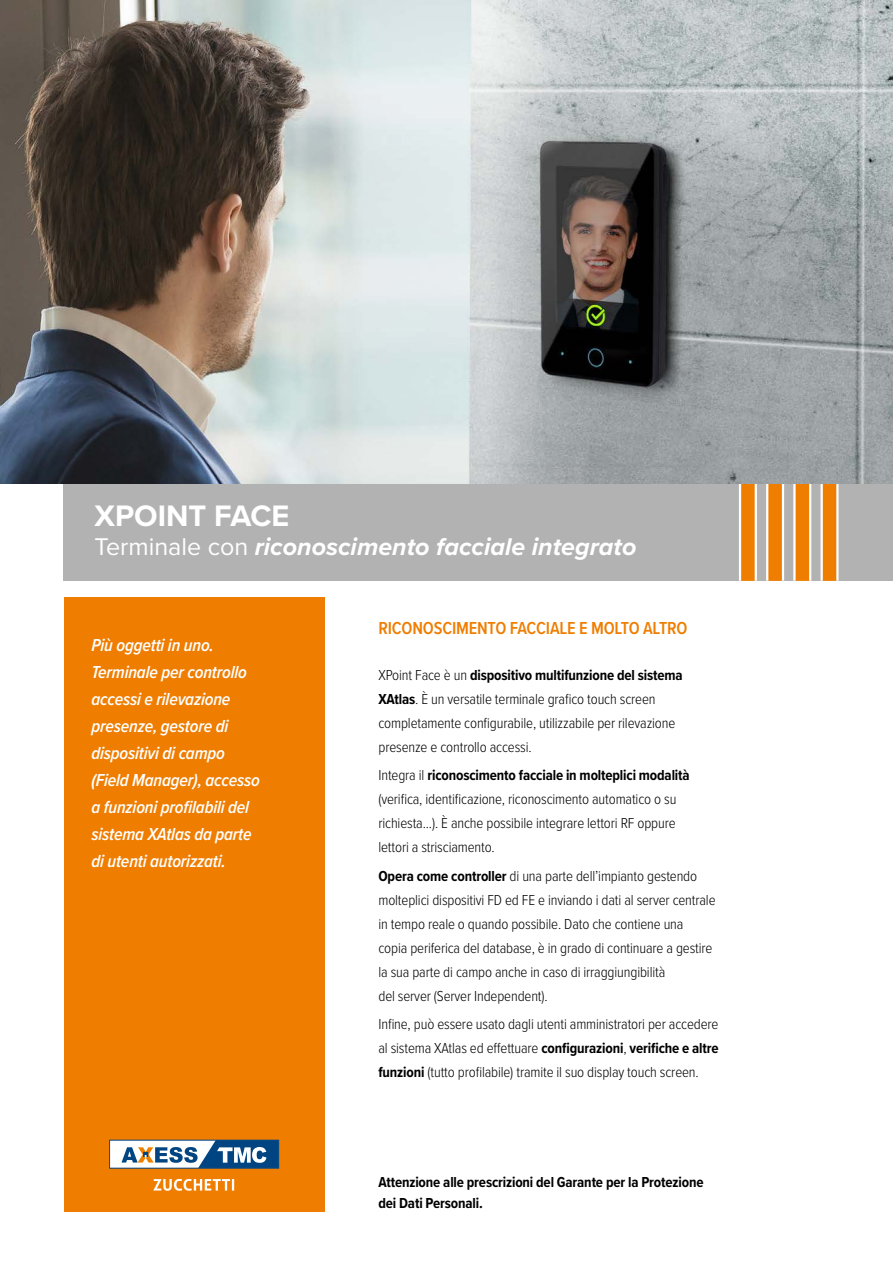
<style>
.page{position:relative;width:893px;height:1263px;background:#fff}
.page>*{position:absolute;margin:0;border:0;box-sizing:border-box;transform-origin:0 0}
.t1{font:700 30.75px "Proxima Nova";color:#fff}
.t2{font:italic 700 25.05px "Proxima Nova";color:#fff}
.t3{font:italic 600 18px/27px "Proxima Nova Cond";letter-spacing:-.01em;color:#fff}
.t4{font:600 18px "Proxima Nova Cond";letter-spacing:-.01em;color:#ef7d00}
.t5{font:300 15px/24px "Proxima Nova Cond";letter-spacing:-.01em;color:#000}
.t6{font:700 15px/21px "Proxima Nova Cond";letter-spacing:-.01em;color:#000}
.s1{font-weight:400;font-style:normal}
.s2{font-weight:700}
</style>
<div class="page">
<div style="left:64px;top:597px;width:260px;height:615px;background:#ef7d00"></div>
<div style="left:64px;top:484px;width:829px;height:97px;background:#b3b2b2"></div>
<div style="left:739px;top:484px;width:18px;height:97px;background:#fff"></div>
<div style="left:741px;top:484px;width:14px;height:97px;background:#ef7d00"></div>
<div style="left:766px;top:484px;width:18px;height:97px;background:#fff"></div>
<div style="left:768px;top:484px;width:14px;height:97px;background:#ef7d00"></div>
<svg style="left:793px;top:484px;width:18px;height:97px"></svg>
<div style="left:796px;top:484px;width:13px;height:97px;background:#ef7d00"></div>
<svg style="left:820px;top:484px;width:18px;height:97px"></svg>
<div style="left:823px;top:484px;width:13px;height:97px;background:#ef7d00"></div>
<svg style="left:109px;top:1140px;width:170px;height:29px;background:#819fb9"></svg>
<svg style="left:153px;top:1179px;width:81px;height:12px"></svg>
<img style="left:0;top:0;width:893px;height:484px">
<h1 class="t1" style="left:95px;top:493px;width:196px">XPOINT FACE</h1>
<h2 class="t2" style="left:95px;top:528px;width:543px"><span class="s1">Terminale con</span> riconoscimento facciale integrato</h2>
<p class="t3" style="left:91px;top:631px;width:170px">Più oggetti in uno.<br>Terminale per controllo accessi e rilevazione presenze, gestore di dispositivi di campo (Field Manager), accesso a funzioni profilabili del sistema XAtlas da parte di utenti autorizzati.</p>
<p class="t4" style="left:378px;top:615px;width:311px">RICONOSCIMENTO FACCIALE E MOLTO ALTRO</p>
<p class="t5" style="left:378px;top:662px;width:306px">XPoint Face è un <span class="s2">dispositivo multifunzione del sistema XAtlas</span>. È un versatile terminale grafico touch screen completamente configurabile, utilizzabile per rilevazione presenze e controllo accessi.</p>
<p class="t5" style="left:378px;top:763px;width:313px">Integra il <span class="s2">riconoscimento facciale in molteplici modalità </span>(verifica, identificazione, riconoscimento automatico o su richiesta...). È anche possibile integrare lettori RF oppure lettori a strisciamento.</p>
<p class="t5" style="left:378px;top:863px;width:339px"><span class="s2">Opera come controller</span> di una parte dell’impianto gestendo molteplici dispositivi FD ed FE e inviando i dati al server centrale in tempo reale o quando possibile. Dato che contiene una copia periferica del database, è in grado di continuare a gestire la sua parte di campo anche in caso di irraggiungibilità<br>del server (Server Independent).</p>
<p class="t5" style="left:378px;top:1011px;width:342px;text-align:justify">Infine, può essere usato dagli utenti amministratori per accedere al sistema XAtlas ed effettuare <span class="s2">configurazioni</span>, <span class="s2">verifiche e altre funzioni</span> (tutto profilabile) tramite il suo display touch screen.</p>
<p class="t6" style="left:378px;top:1171px;width:327px">Attenzione alle prescrizioni del Garante per la Protezione dei Dati Personali.</p>
</div>
